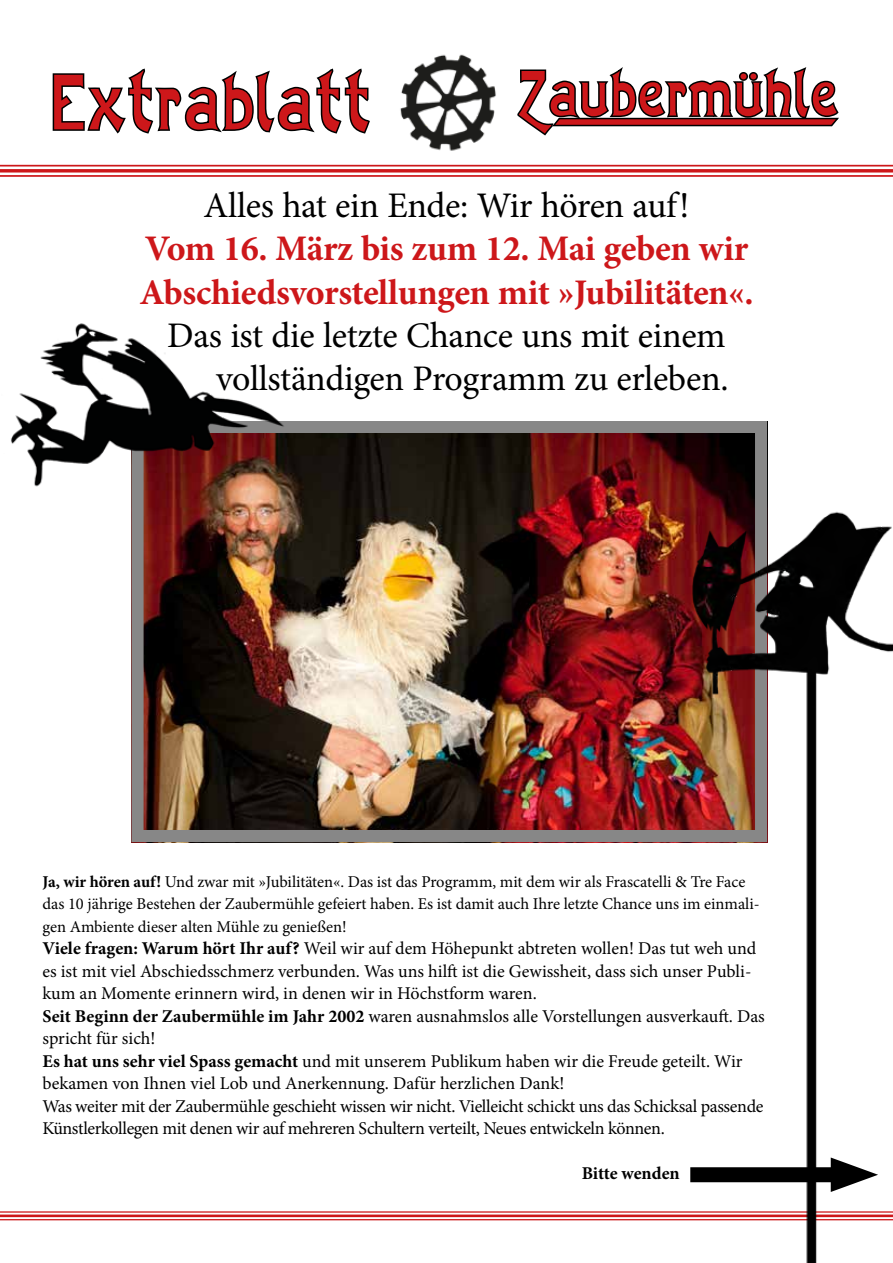
<style>
.page{position:relative;width:893px;height:1263px;background:#fff}
.page>*{position:absolute;margin:0;border:0;box-sizing:border-box;transform-origin:0 0}
.t1{font:81px "Oceana";color:#cd171a}
.t2{font:66px "Oceana";color:#cd171a}
.t3{font:36px/43.2px "Minion Pro";letter-spacing:-.01em;color:#000;text-align:right}
.t4{font:700 36px/43.2px "Minion Pro";letter-spacing:-.01em;color:#cd171a}
.t5{font:18px/22.5px "Minion Pro";letter-spacing:-.005em;color:#000}
.t6{font:700 18px "Minion Pro";letter-spacing:-.005em;color:#000}
.t7{font:16.5px/22.5px "Minion Pro";letter-spacing:-.005em;color:#000}
.s1{font-weight:700}
</style>
<div class="page">
<hr style="left:0;top:1211px;width:893px;height:1px;background:#cd171a">
<hr style="left:0;top:1214px;width:893px;height:3px;background:#cd171a">
<hr style="left:0;top:1219px;width:893px;height:1px;background:#cd171a">
<img style="left:400px;top:54px;width:96px;height:97px">
<svg style="left:52px;top:68px;width:318px;height:66px"></svg>
<hr style="left:0;top:165px;width:893px;height:2px;background:#cd171a">
<svg style="left:0;top:169px;width:893px;height:4px;background:#d3373a"></svg>
<hr style="left:0;top:175px;width:893px;height:2px;background:#cd171a">
<svg style="left:515px;top:67px;width:326px;height:110px"></svg>
<img style="left:145px;top:434px;width:609px;height:395px">
<div style="left:132px;top:421px;width:635px;height:421px;border:12px solid #878787"></div>
<img style="left:11px;top:323px;width:280px;height:208px">
<img style="left:678px;top:463px;width:215px;height:799px">
<div style="left:690px;top:1167px;width:160px;height:15px;background:#000"></div>
<svg style="left:831px;top:1157px;width:47px;height:35px"></svg>
<h1 class="t1" style="left:54px;top:60px;width:321px">Extrablatt</h1>
<h2 class="t2" style="left:518px;top:59px;width:324px">Zaubermühle</h2>
<h3 class="t3" style="left:204px;top:184px;width:487px">Alles hat ein Ende: Wir hören auf!</h3>
<h3 class="t4" style="left:139px;top:227px;width:615px">Vom 16. März bis zum 12. Mai geben wir<br>Abschiedsvorstellungen mit »Jubilitäten«.</h3>
<h3 class="t3" style="left:167px;top:314px;width:563px">Das ist die letzte Chance uns mit einem vollständigen Programm zu erleben.</h3>
<p class="t7" style="left:43px;top:870px;width:719px"><span class="s1">Ja, wir hören auf!</span> Und zwar mit »Jubilitäten«. Das ist das Programm, mit dem wir als Frascatelli &amp; Tre Face das 10 jährige Bestehen der Zaubermühle gefeiert haben. Es ist damit auch Ihre letzte Chance uns im einmali&shy;gen Ambiente dieser alten Mühle zu genießen!</p>
<p class="t5" style="left:43px;top:937px;width:724px"><span class="s1">Viele fragen: Warum hört Ihr auf?</span> Weil wir auf dem Höhepunkt abtreten wollen! Das tut weh und es ist mit viel Abschiedsschmerz verbunden. Was uns hilft ist die Gewissheit, dass sich unser Publi&shy;kum an Momente erinnern wird, in denen wir in Höchstform waren.<br><span class="s1">Seit Beginn der Zaubermühle im Jahr 2002</span> waren ausnahmslos alle Vorstellungen ausverkauft. Das spricht für sich!<br><span class="s1">Es hat uns sehr viel Spass gemacht</span> und mit unserem Publikum haben wir die Freude geteilt. Wir bekamen von Ihnen viel Lob und Anerkennung. Dafür herzlichen Dank!<br>Was weiter mit der Zaubermühle geschieht wissen wir nicht. Vielleicht schickt uns das Schicksal passende Künstlerkollegen mit denen wir auf mehreren Schultern verteilt, Neues entwickeln können.</p>
<p class="t6" style="left:582px;top:1161px;width:99px">Bitte wenden</p>
</div>
